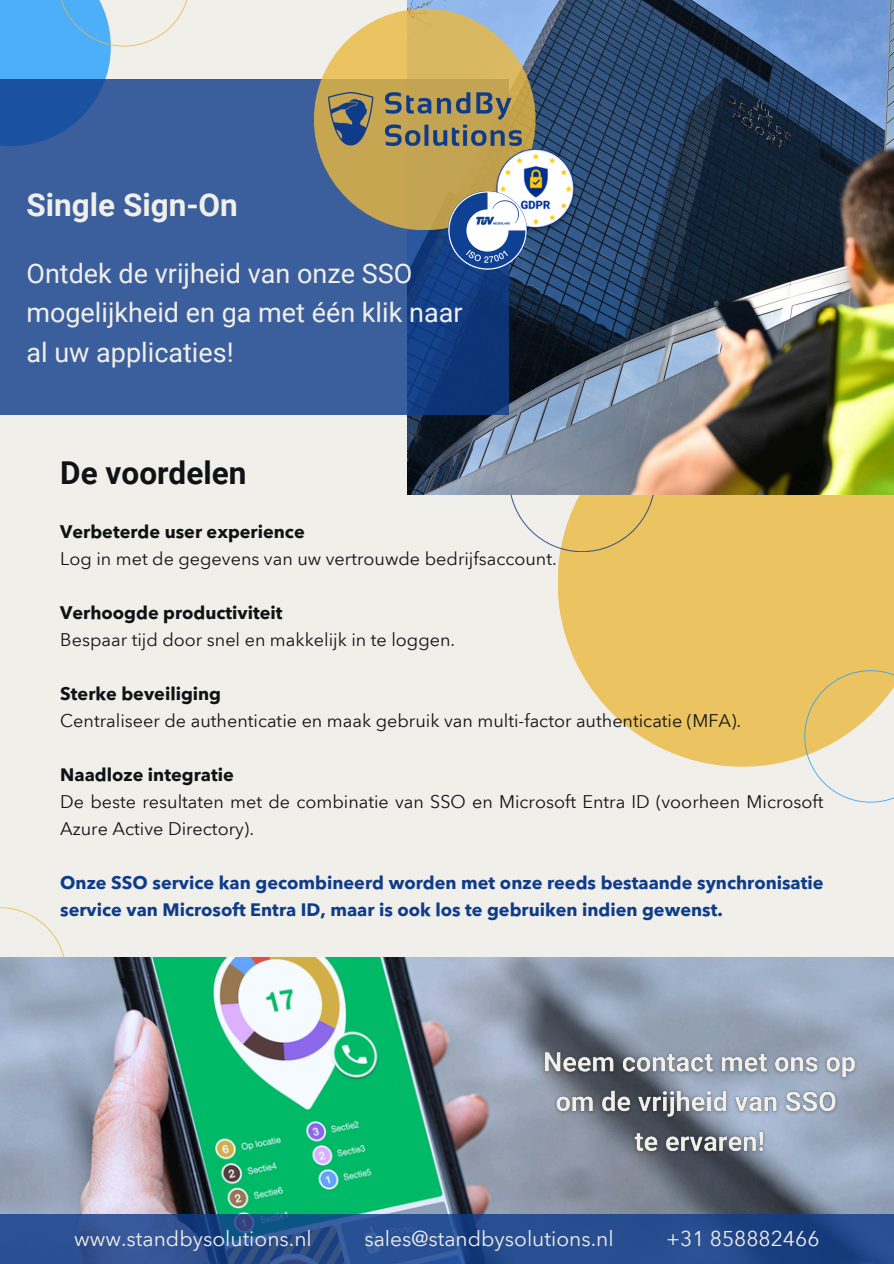
<style>
.page{position:relative;width:894px;height:1264px;background:#fff}
.page>*{position:absolute;margin:0;border:0;box-sizing:border-box;transform-origin:0 0}
.t1{font:700 31.5px "Roboto";color:#f1efe9}
.t2{font:700 31.5px "Roboto";color:#101316}
.t3{font:27px/39.3px "Roboto";color:#f1efe9}
.t4{font:21px "Avenir Next Arabic";color:#f1efe9}
.t5{font:18px/27px "Avenir Next Arabic";color:#101316}
.t6{font:700 18px/27px "Avenir Next Arabic";color:#0e3c8b}
.t7{font:700 18px "Avenir Next Arabic";color:#101316}
</style>
<div class="page">
<div style="left:0;top:0;width:893px;height:1263px;background:#f1efe9"></div>
<svg style="left:558px;top:494px;width:335px;height:272px;background:#ebc66d"></svg>
<svg style="left:508px;top:494px;width:147px;height:58px"></svg>
<img style="left:407px;top:0;width:486px;height:494px">
<svg style="left:804px;top:670px;width:89px;height:132px"></svg>
<svg style="left:0;top:907px;width:65px;height:50px"></svg>
<img style="left:0;top:957px;width:893px;height:257px">
<svg style="left:0;top:1214px;width:893px;height:49px;background:#264c8d"></svg>
<div style="left:0;top:0;width:111px;height:146px;background:#4daefa"></div>
<svg style="left:0;top:79px;width:508px;height:335px;background:#345a99"></svg>
<svg style="left:314px;top:9px;width:221px;height:221px;background:#cfad57"></svg>
<img style="left:328px;top:93px;width:193px;height:53px">
<svg style="left:61px;top:0;width:127px;height:47px"></svg>
<img style="left:492px;top:149px;width:86px;height:85px">
<img style="left:448px;top:191px;width:78px;height:78px">
<img style="left:537px;top:1044px;width:326px;height:115px">
<p class="t1" style="left:26px;top:187px;width:213px">Single Sign-On</p>
<p class="t3" style="left:26px;top:254px;width:437px">Ontdek de vrijheid van onze SSO mogelijkheid en ga met één klik naar al uw applicaties!</p>
<p class="t2" style="left:60px;top:454px;width:188px">De voordelen</p>
<p class="t7" style="left:60px;top:521px;width:246px">Verbeterde user experience</p>
<p class="t5" style="left:60px;top:545px;width:498px">Log in met de gegevens van uw vertrouwde bedrijfsaccount.</p>
<p class="t7" style="left:60px;top:602px;width:224px">Verhoogde productiviteit</p>
<p class="t5" style="left:60px;top:626px;width:396px">Bespaar tijd door snel en makkelijk in te loggen.</p>
<h1 class="t7" style="left:60px;top:683px;width:162px">Sterke beveiliging</h1>
<h3 class="t5" style="left:60px;top:707px;width:682px">Centraliseer de authenticatie en maak gebruik van multi-factor authenticatie (MFA).</h3>
<p class="t7" style="left:60px;top:764px;width:175px">Naadloze integratie</p>
<h1 class="t5" style="left:60px;top:788px;width:764px">De beste resultaten met de combinatie van SSO en Microsoft Entra ID (voorheen Microsoft<br>Azure Active Directory).</h1>
<p class="t6" style="left:60px;top:869px;width:764px">Onze SSO service kan gecombineerd worden met onze reeds bestaande synchronisatie service van Microsoft Entra ID, maar is ook los te gebruiken indien gewenst.</p>
<p class="t4" style="left:74px;top:1225px;width:239px">www.standbysolutions.nl</p>
<p class="t4" style="left:364px;top:1225px;width:251px">sales@standbysolutions.nl</p>
<p class="t4" style="left:666px;top:1225px;width:155px">+31 858882466</p>
</div>
